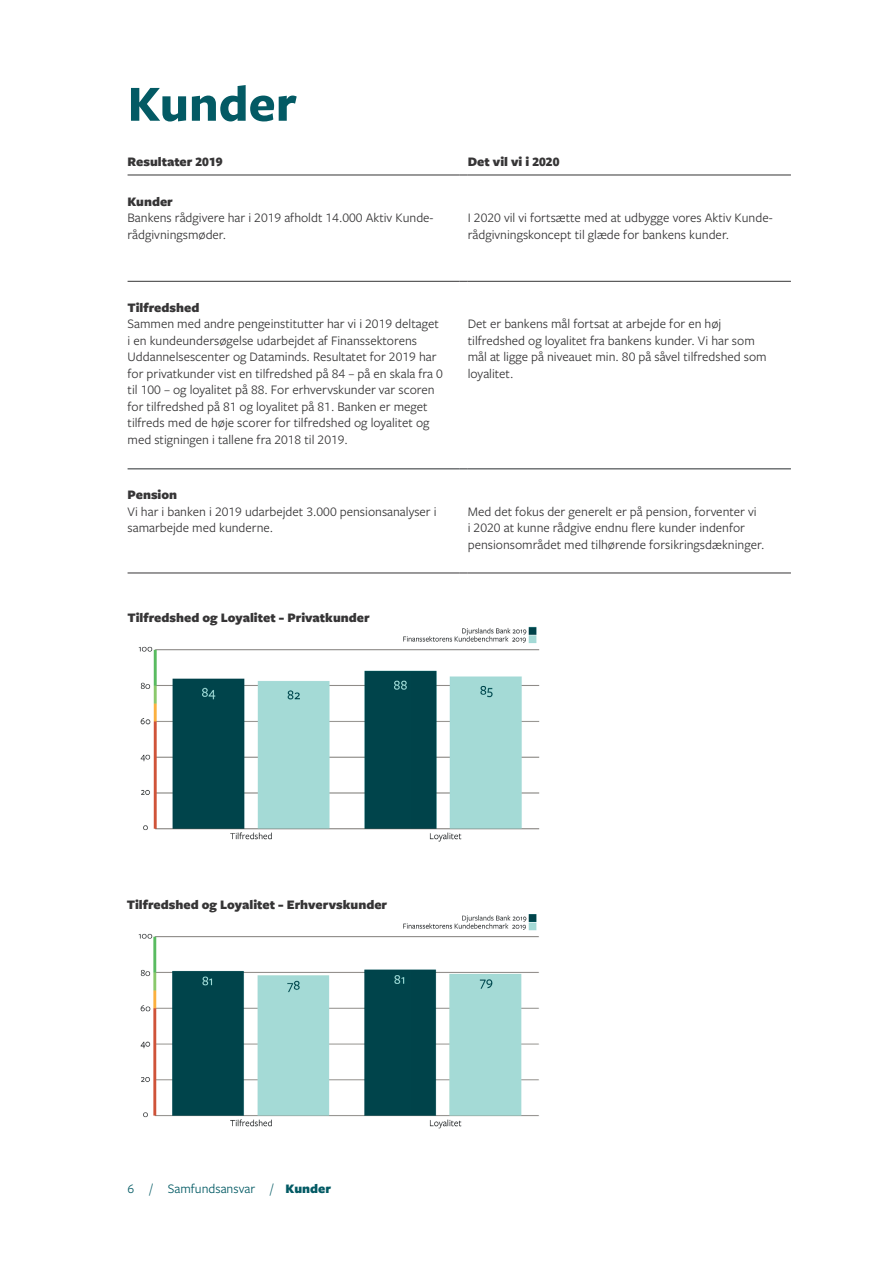
<style>
.page{position:relative;width:893px;height:1263px;background:#fff}
.page>*{position:absolute;margin:0;border:0;box-sizing:border-box;transform-origin:0 0}
.t1{font:700 52.5px "Freight Sans Pro";color:#035a64}
.t2{font:13.5px/16.5px "Freight Sans Pro";color:#363536}
.t3{font:900 13.5px "Freight Sans Pro";color:#363536}
.t4{font:13.5px "Freight Sans Pro";color:#035a64}
.s1{font-weight:900}
</style>
<div class="page">
<hr style="left:128px;top:175px;width:331px;height:1px;background:#363536">
<hr style="left:468px;top:175px;width:323px;height:1px;background:#363536">
<hr style="left:128px;top:281px;width:331px;height:1px;background:#363536">
<hr style="left:468px;top:281px;width:323px;height:1px;background:#363536">
<hr style="left:128px;top:573px;width:331px;height:1px;background:#363536">
<hr style="left:468px;top:573px;width:323px;height:1px;background:#363536">
<hr style="left:128px;top:469px;width:331px;height:1px;background:#282d2f">
<hr style="left:468px;top:469px;width:323px;height:1px;background:#282d2f">
<img style="left:138px;top:626px;width:402px;height:216px">
<img style="left:138px;top:914px;width:401px;height:215px">
<h1 class="t1" style="left:128px;top:68px;width:171px">Kunder</h1>
<p class="t3" style="left:128px;top:153px;width:96px">Resultater 2019</p>
<p class="t3" style="left:468px;top:153px;width:93px">Det vil vi i 2020</p>
<p class="t3" style="left:128px;top:192px;width:47px">Kunder</p>
<p class="t2" style="left:128px;top:209px;width:307px">Bankens rådgivere har i 2019 afholdt 14.000 Aktiv Kunde&shy;rådgivningsmøder.</p>
<p class="t2" style="left:468px;top:209px;width:306px">I 2020 vil vi fortsætte med at udbygge vores Aktiv Kunde&shy;rådgivningskoncept til glæde for bankens kunder.</p>
<p class="t3" style="left:128px;top:298px;width:73px">Tilfredshed</p>
<p class="t2" style="left:128px;top:315px;width:317px">Sammen med andre pengeinstitutter har vi i 2019 deltaget i en kundeundersøgelse udarbejdet af Finanssektorens Uddannelsescenter og Dataminds. Resultatet for 2019 har for privatkunder vist en tilfredshed på 84 – på en skala fra 0 til 100 – og loyalitet på 88. For erhvervskunder var scoren for tilfredshed på 81 og loyalitet på 81. Banken er meget tilfreds med de høje scorer for tilfredshed og loyalitet og med stigningen i tallene fra 2018 til 2019.</p>
<p class="t2" style="left:468px;top:315px;width:300px">Det er bankens mål fortsat at arbejde for en høj tilfredshed og loyalitet fra bankens kunder. Vi har som mål at ligge på niveauet min. 80 på såvel tilfredshed som loyalitet.</p>
<p class="t3" style="left:128px;top:485px;width:51px">Pension</p>
<p class="t2" style="left:128px;top:503px;width:311px">Vi har i banken i 2019 udarbejdet 3.000 pensionsanalyser i samarbejde med kunderne.</p>
<p class="t2" style="left:468px;top:503px;width:298px">Med det fokus der generelt er på pension, forventer vi<br>i 2020 at kunne rådgive endnu flere kunder indenfor pensionsområdet med tilhørende forsikringsdækninger.</p>
<p class="t3" style="left:128px;top:608px;width:244px">Tilfredshed og Loyalitet - Privatkunder</p>
<p class="t3" style="left:127px;top:895px;width:262px">Tilfredshed og Loyalitet - Erhvervskunder</p>
<p class="t4" style="left:128px;top:1179px;width:205px">6 / Samfundsansvar / <span class="s1">Kunder</span></p>
</div>
